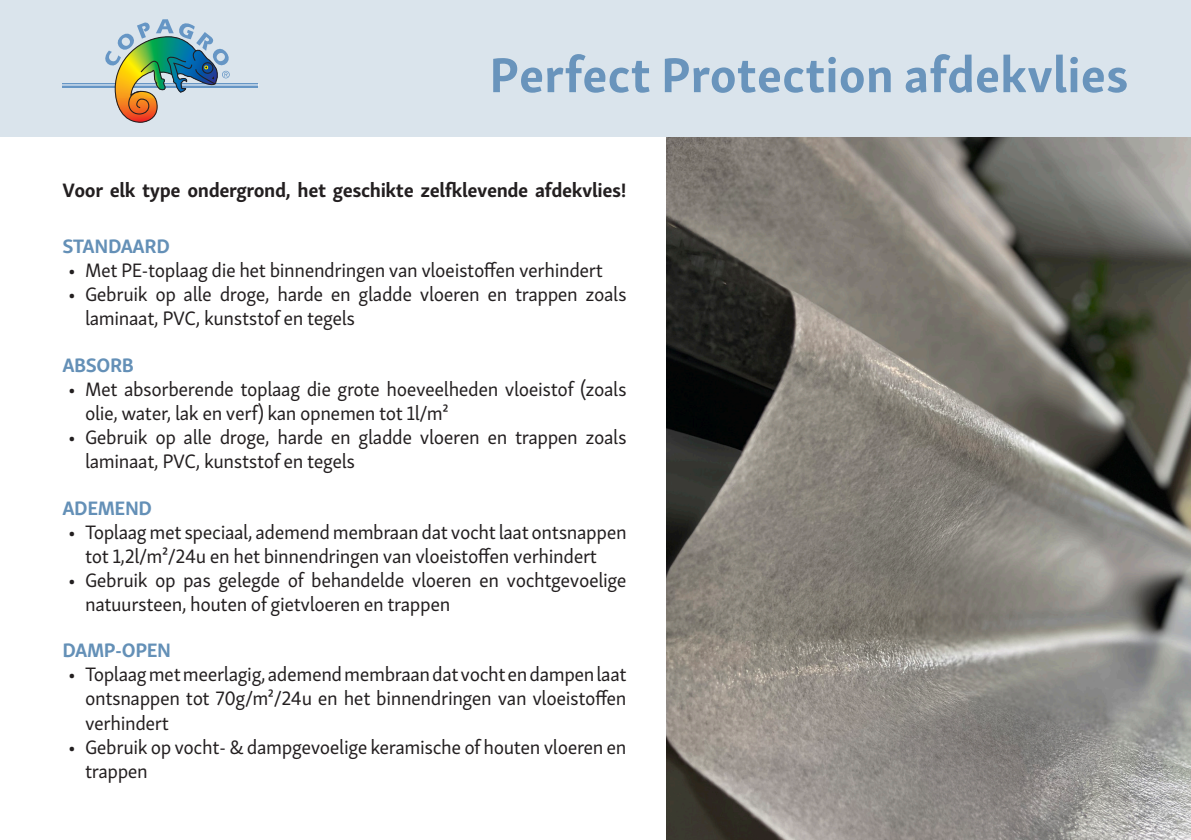
<style>
.page{position:relative;width:1191px;height:840px;background:#fff}
.page>*{position:absolute;margin:0;border:0;box-sizing:border-box;transform-origin:0 0}
.Tussenschot_titel{font:700 50px "Skolar Sans Latn";color:#6994bc}
.t1{font:20px/24px "Skolar Sans Latn";letter-spacing:-.02em;color:#231f20}
.Body{font:700 20px "Skolar Sans Latn";letter-spacing:-.02em;color:#231f20}
.Body-2{font:700 20px "Skolar Sans Latn";letter-spacing:-.02em;color:#6490b7}
</style>
<div class="page">
<img style="left:667px;top:136px;width:524px;height:703px">
<div style="left:0;top:0;width:1191px;height:136px;background:#dae4ec"></div>
<svg style="left:62px;top:83px;width:196px;height:4px"></svg>
<hr style="left:62px;top:85px;width:196px;height:1px;background:#fff">
<svg style="left:104px;top:19px;width:126px;height:104px"></svg>
<p class="Tussenschot_titel" style="left:489px;top:34px;width:641px">Perfect Protection afdekvlies</p>
<p class="Body" style="left:62px;top:173px;width:566px">Voor elk type ondergrond, het geschikte zelfklevende afdekvlies!</p>
<p class="Body-2" style="left:62px;top:230px;width:109px">STANDAARD</p>
<p class="t1" style="left:68px;top:257px;width:536px">• Met PE-toplaag die het binnendringen van vloeistoffen verhindert</p>
<p class="t1" style="left:85px;top:281px;width:543px;text-indent:-17px">• Gebruik op alle droge, harde en gladde vloeren en trappen zoals laminaat, PVC, kunststof en tegels</p>
<p class="Body-2" style="left:62px;top:349px;width:73px">ABSORB</p>
<p class="t1" style="left:85px;top:375px;width:543px;text-indent:-17px">• Met absorberende toplaag die grote hoeveelheden vloeistof (zoals olie, water, lak en verf) kan opnemen tot 1l/m²</p>
<p class="t1" style="left:85px;top:423px;width:543px;text-indent:-17px">• Gebruik op alle droge, harde en gladde vloeren en trappen zoals laminaat, PVC, kunststof en tegels</p>
<p class="Body-2" style="left:62px;top:491px;width:91px">ADEMEND</p>
<p class="t1" style="left:85px;top:518px;width:543px;text-indent:-17px">• Toplaag met speciaal, ademend membraan dat vocht laat ontsnappen tot 1,2l/m²/24u en het binnendringen van vloeistoffen verhindert</p>
<p class="t1" style="left:85px;top:566px;width:543px;text-indent:-17px">• Gebruik op pas gelegde of behandelde vloeren en vochtgevoelige natuursteen, houten of gietvloeren en trappen</p>
<p class="Body-2" style="left:62px;top:634px;width:110px">DAMP-OPEN</p>
<p class="t1" style="left:85px;top:660px;width:543px;text-align:justify;text-indent:-17px">• Toplaag met meerlagig, ademend membraan dat vocht en dampen laat ontsnappen tot 70g/m²/24u en het binnendringen van vloeistoffen verhindert</p>
<p class="t1" style="left:85px;top:732px;width:543px;text-indent:-17px">• Gebruik op vocht- &amp; dampgevoelige keramische of houten vloeren en trappen</p>
</div>
